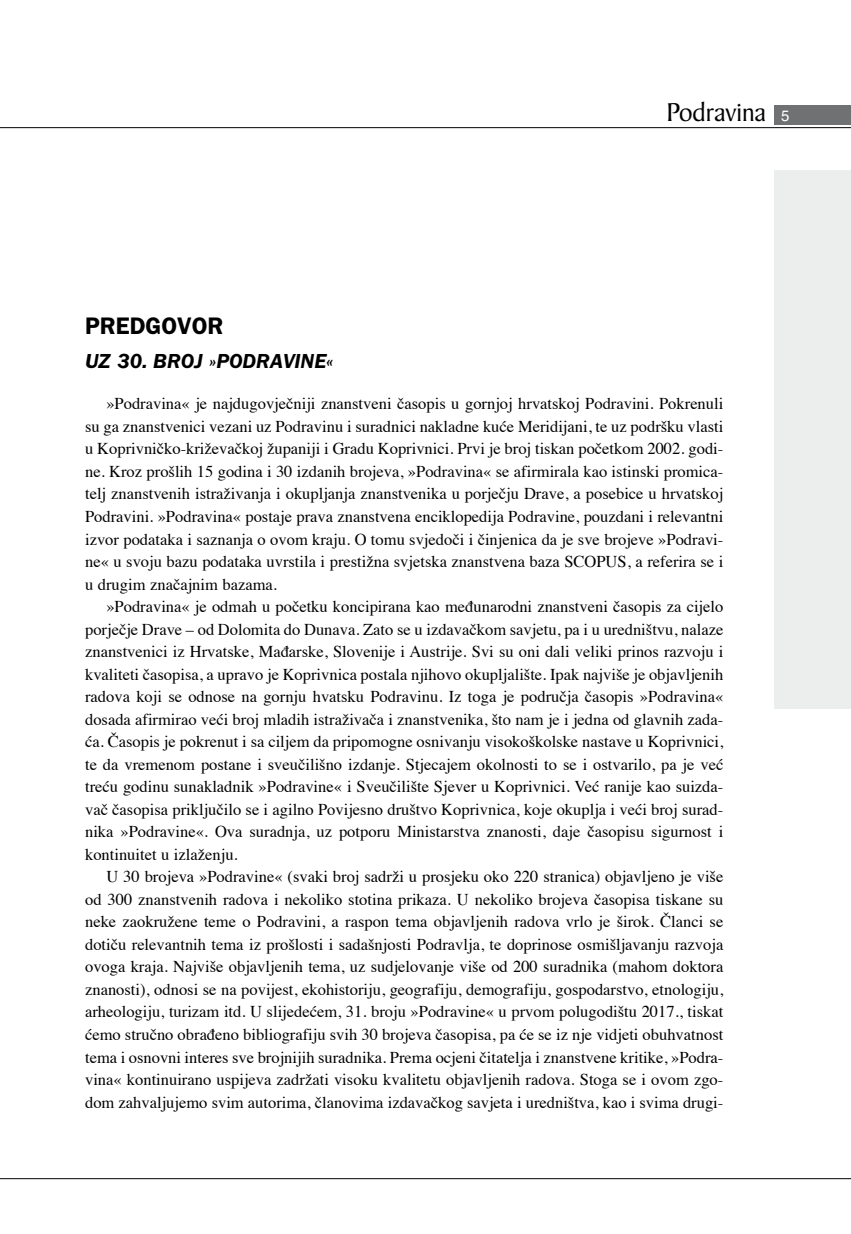
<style>
.page{position:relative;width:851px;height:1234px;background:#fff}
.page>*{position:absolute;margin:0;border:0;box-sizing:border-box;transform-origin:0 0}
.t1{font:27.6px "Baker Signet BT";color:#000}
.t2{font:600 24px "ITC Franklin Gothic Skin 29";color:#000}
.t3{font:italic 600 21px "ITC Franklin Gothic Skin 29";color:#000}
.t4{font:16.5px/22.5px "Times";color:#000;text-align:justify}
.s1{font-family:"Helvetica LT Skin 29";font-size:15px;color:#fff}
</style>
<div class="page">
<div style="left:774px;top:170px;width:76px;height:538px;background:#eceded"></div>
<div style="left:774px;top:105px;width:76px;height:19px;background:#707172"></div>
<hr style="left:0;top:127px;width:850px;height:1px;background:#000">
<hr style="left:0;top:1177px;width:850px;height:1px;background:#000">
<h1 class="t1" style="left:666px;top:95px;width:125px">Podravina <span class="s1">5</span></h1>
<h2 class="t2" style="left:85px;top:311px;width:140px">PREDGOVOR</h2>
<p class="t3" style="left:85px;top:349px;width:250px">UZ 30. BROJ »PODRAVINE«</p>
<p class="t4" style="left:85px;top:391px;width:639px;text-indent:21px">»Podravina« je najdugovječniji znanstveni časopis u gornjoj hrvatskoj Podravini. Pokrenuli su ga znanstvenici vezani uz Podravinu i suradnici nakladne kuće Meridijani, te uz podršku vlasti u Koprivničko-križevačkoj županiji i Gradu Koprivnici. Prvi je broj tiskan početkom 2002. godi&shy;ne. Kroz prošlih 15 godina i 30 izdanih brojeva, »Podravina« se afirmirala kao istinski promica&shy;telj znanstvenih istraživanja i okupljanja znanstvenika u porječju Drave, a posebice u hrvatskoj Podravini. »Podravina« postaje prava znanstvena enciklopedija Podravine, pouzdani i relevantni izvor podataka i saznanja o ovom kraju. O tomu svjedoči i činjenica da je sve brojeve »Podravi&shy;ne« u svoju bazu podataka uvrstila i prestižna svjetska znanstvena baza SCOPUS, a referira se i u drugim značajnim bazama.</p>
<p class="t4" style="left:85px;top:593px;width:639px;text-indent:21px">»Podravina« je odmah u početku koncipirana kao međunarodni znanstveni časopis za cijelo porječje Drave – od Dolomita do Dunava. Zato se u izdavačkom savjetu, pa i u uredništvu, nalaze znanstvenici iz Hrvatske, Mađarske, Slovenije i Austrije. Svi su oni dali veliki prinos razvoju i kvaliteti časopisa, a upravo je Koprivnica postala njihovo okupljalište. Ipak najviše je objavljenih radova koji se odnose na gornju hvatsku Podravinu. Iz toga je područja časopis »Podravina« dosada afirmirao veći broj mladih istraživača i znanstvenika, što nam je i jedna od glavnih zada&shy;ća. Časopis je pokrenut i sa ciljem da pripomogne osnivanju visokoškolske nastave u Koprivnici, te da vremenom postane i sveučilišno izdanje. Stjecajem okolnosti to se i ostvarilo, pa je već treću godinu sunakladnik »Podravine« i Sveučilište Sjever u Koprivnici. Već ranije kao suizda&shy;vač časopisa priključilo se i agilno Povijesno društvo Koprivnica, koje okuplja i veći broj surad&shy;nika »Podravine«. Ova suradnja, uz potporu Ministarstva znanosti, daje časopisu sigurnost i kontinuitet u izlaženju.</p>
<p class="t4" style="left:85px;top:863px;width:639px;text-indent:21px">U 30 brojeva »Podravine« (svaki broj sadrži u prosjeku oko 220 stranica) objavljeno je više od 300 znanstvenih radova i nekoliko stotina prikaza. U nekoliko brojeva časopisa tiskane su neke zaokružene teme o Podravini, a raspon tema objavljenih radova vrlo je širok. Članci se dotiču relevantnih tema iz prošlosti i sadašnjosti Podravlja, te doprinose osmišljavanju razvoja ovoga kraja. Najviše objavljenih tema, uz sudjelovanje više od 200 suradnika (mahom doktora znanosti), odnosi se na povijest, ekohistoriju, geografiju, demografiju, gospodarstvo, etnologiju, arheologiju, turizam itd. U slijedećem, 31. broju »Podravine« u prvom polugodištu 2017., tiskat ćemo stručno obrađeno bibliografiju svih 30 brojeva časopisa, pa će se iz nje vidjeti obuhvatnost tema i osnovni interes sve brojnijih suradnika. Prema ocjeni čitatelja i znanstvene kritike, »Podra&shy;vina« kontinuirano uspijeva zadržati visoku kvalitetu objavljenih radova. Stoga se i ovom zgo&shy;dom zahvaljujemo svim autorima, članovima izdavačkog savjeta i uredništva, kao i svima drugi-</p>
</div>
